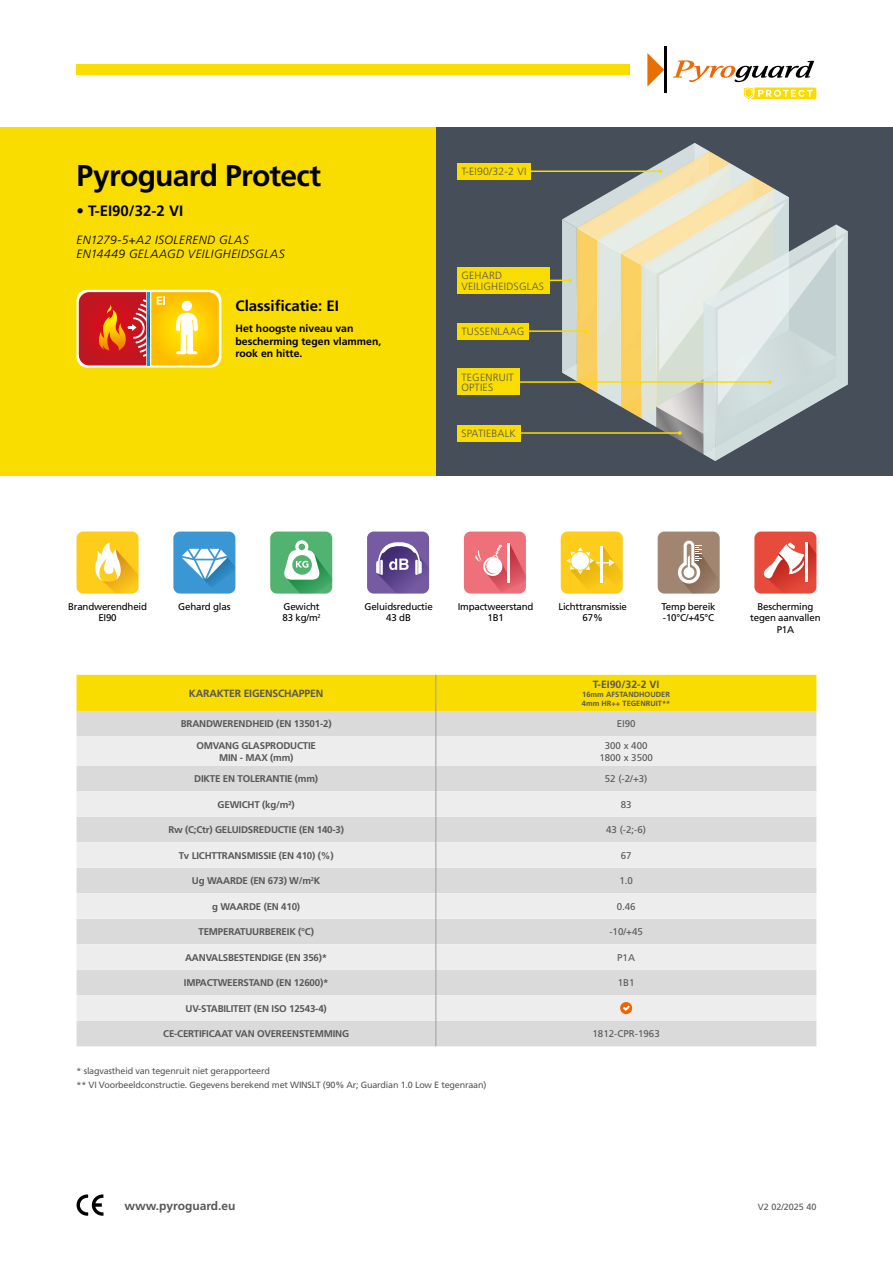
<style>
.page{position:relative;width:893px;height:1263px;background:#fff}
.page>*{position:absolute;margin:0;border:0;box-sizing:border-box;transform-origin:0 0}
.t1{font:700 30px "Frutiger LT Std";letter-spacing:-.025em;color:#000}
.t2{font:700 15px "Frutiger LT Std";color:#000}
.t3{font:italic 300 12px/14.4px "Frutiger LT Std";letter-spacing:.025em;color:#000}
.t4{font:700 12px "Frutiger LT Std";color:#575756}
.t5{font:300 10.5px/10.5px "Frutiger LT Std";letter-spacing:.02em;color:#575756}
.t6{font:700 10.5px/12.6px "Frutiger LT Std";color:#000}
.t7{font:700 10.5px "Frutiger LT Std";letter-spacing:-.02em;color:#575756}
.t8{font:700 9.75px/11.7px "Frutiger LT Std";letter-spacing:-.02em;color:#575756;text-align:center}
.t9{font:9.75px/11.7px "Frutiger LT Std";letter-spacing:-.02em;color:#000;text-align:center}
.t10{font:9.75px/11.7px "Frutiger LT Std";color:#575756;text-align:center}
.t11{font:9px/13.5px "Frutiger LT Std";letter-spacing:-.02em;color:#575756}
.t12{font:9px "Frutiger LT Std";color:#575756}
.t13{font:700 7.5px/9px "Frutiger LT Std";color:#575756}
</style>
<div class="page">
<div style="left:77px;top:64px;width:553px;height:10px;background:#f9dc00"></div>
<div style="left:436px;top:128px;width:457px;height:348px;background:#464e59"></div>
<svg style="left:647px;top:53px;width:17px;height:34px"></svg>
<hr style="left:664px;top:46px;width:2px;height:47px;background:#000">
<svg style="left:673px;top:60px;width:141px;height:22px"></svg>
<svg style="left:744px;top:88px;width:72px;height:11px"></svg>
<div style="left:77px;top:1021px;width:739px;height:25px;background:#dadada"></div>
<svg style="left:77px;top:736px;width:739px;height:285px;background:#e4e4e4"></svg>
<svg style="left:77px;top:675px;width:739px;height:61px;background:#ecdb59"></svg>
<hr style="left:435px;top:736px;width:1px;height:30px;background:#9d9d9c">
<svg style="left:435px;top:766px;width:1px;height:280px"></svg>
<hr style="left:435px;top:675px;width:1px;height:36px;background:#9d9d9c">
<div style="left:620px;top:1002px;width:12px;height:12px;background:#ec6608;border-radius:50%"></div>
<svg style="left:623px;top:1005px;width:7px;height:6px"></svg>
<div style="left:0;top:128px;width:436px;height:348px;background:#f9dc00"></div>
<div style="left:270px;top:531px;width:62px;height:63px;background:#51b36f;border-radius:7px"></div>
<svg style="left:283px;top:540px;width:49px;height:54px"></svg>
<div style="left:367px;top:531px;width:62px;height:63px;background:#765ba3;border-radius:7px"></div>
<svg style="left:376px;top:542px;width:53px;height:51px"></svg>
<div style="left:77px;top:531px;width:62px;height:63px;background:#fecc1b;border-radius:7px"></div>
<svg style="left:95px;top:542px;width:44px;height:52px"></svg>
<div style="left:464px;top:531px;width:62px;height:63px;background:#ee717a;border-radius:7px"></div>
<svg style="left:475px;top:543px;width:51px;height:51px"></svg>
<div style="left:561px;top:531px;width:62px;height:63px;background:#fecc1b;border-radius:7px"></div>
<svg style="left:567px;top:546px;width:56px;height:47px"></svg>
<div style="left:173px;top:531px;width:62px;height:63px;background:#3a97d3;border-radius:7px"></div>
<svg style="left:182px;top:549px;width:53px;height:44px"></svg>
<hr style="left:478px;top:171px;width:182px;height:1px;background:#f9dc00">
<div style="left:457px;top:163px;width:74px;height:16px;background:#f9dc00"></div>
<svg style="left:77px;top:290px;width:144px;height:77px"></svg>
<svg style="left:79px;top:292px;width:140px;height:73px;background:#df822e"></svg>
<hr style="left:499px;top:381px;width:271px;height:2px;background:#f9dc00">
<div style="left:457px;top:368px;width:62px;height:27px;background:#f9dc00"></div>
<hr style="left:499px;top:432px;width:181px;height:2px;background:#f9dc00">
<div style="left:457px;top:425px;width:63px;height:16px;background:#f9dc00"></div>
<hr style="left:477px;top:330px;width:110px;height:2px;background:#f9dc00">
<div style="left:457px;top:323px;width:72px;height:16px;background:#f9dc00"></div>
<div style="left:658px;top:531px;width:62px;height:62px;background:#a28571;border-radius:7px"></div>
<svg style="left:678px;top:541px;width:42px;height:52px"></svg>
<div style="left:754px;top:531px;width:62px;height:63px;background:#e64b3c;border-radius:7px"></div>
<svg style="left:760px;top:542px;width:56px;height:52px"></svg>
<hr style="left:478px;top:280px;width:92px;height:1px;background:#f9dc00">
<svg style="left:562px;top:143px;width:286px;height:318px"></svg>
<div style="left:457px;top:267px;width:92px;height:27px;background:#f9dc00"></div>
<svg style="left:77px;top:1194px;width:26px;height:22px"></svg>
<h1 class="t1" style="left:77px;top:158px;width:246px">Pyroguard Protect</h1>
<h2 class="t2" style="left:77px;top:202px;width:108px">• T-EI90/32-2 VI</h2>
<p class="t3" style="left:77px;top:232px;width:210px">EN1279-5+A2 ISOLEREND GLAS<br>EN14449 GELAAGD VEILIGHEIDSGLAS</p>
<h2 class="t2" style="left:236px;top:297px;width:105px">Classificatie: EI</h2>
<p class="t6" style="left:236px;top:322px;width:147px">Het hoogste niveau van bescherming tegen vlammen, rook en hitte.</p>
<p class="t5" style="left:461px;top:166px;width:66px">T-EI90/32-2 VI</p>
<p class="t5" style="left:461px;top:270px;width:84px">GEHARD<br>VEILIGHEIDSGLAS</p>
<p class="t5" style="left:461px;top:326px;width:65px">TUSSENLAAG</p>
<p class="t5" style="left:461px;top:372px;width:54px">TEGENRUIT<br>OPTIES</p>
<p class="t5" style="left:461px;top:428px;width:56px">SPATIEBALK</p>
<p class="t9" style="left:68px;top:600px;width:81px">Brandwerendheid<br>EI90</p>
<p class="t9" style="left:178px;top:600px;width:54px">Gehard glas</p>
<p class="t9" style="left:283px;top:600px;width:40px;text-align:left">Gewicht<br>83 kg/m<sup>2</sup></p>
<p class="t9" style="left:558px;top:600px;width:70px">Lichttransmissie<br>67%</p>
<p class="t9" style="left:364px;top:600px;width:70px">Geluidsreductie<br>43 dB</p>
<p class="t9" style="left:458px;top:600px;width:77px">Impactweerstand<br>1B1</p>
<p class="t9" style="left:661px;top:600px;width:56px;text-align:left">Temp bereik -10°C/+45°C</p>
<p class="t9" style="left:750px;top:600px;width:72px">Bescherming tegen aanvallen<br>P1A</p>
<p class="t7" style="left:189px;top:687px;width:136px">KARAKTER EIGENSCHAPPEN</p>
<p class="t7" style="left:593px;top:678px;width:68px">T-EI90/32-2 VI</p>
<p class="t13" style="left:582px;top:690px;width:90px">16mm AFSTANDHOUDER<br>4mm HR++ TEGENRUIT**</p>
<p class="t8" style="left:181px;top:718px;width:152px">BRANDWERENDHEID (EN 13501-2)</p>
<p class="t10" style="left:617px;top:718px;width:20px">EI90</p>
<p class="t8" style="left:196px;top:740px;width:121px">OMVANG GLASPRODUCTIE<br>MIN - MAX (mm)</p>
<p class="t10" style="left:599px;top:740px;width:55px">300 x 400<br>1800 x 3500</p>
<p class="t8" style="left:194px;top:773px;width:125px">DIKTE EN TOLERANTIE (mm)</p>
<p class="t10" style="left:605px;top:773px;width:44px">52 (-2/+3)</p>
<p class="t8" style="left:218px;top:798px;width:79px">GEWICHT (kg/m²)</p>
<p class="t10" style="left:621px;top:798px;width:12px">83</p>
<p class="t8" style="left:168px;top:824px;width:177px">Rw (C;Ctr) GELUIDSREDUCTIE (EN 140-3)</p>
<p class="t10" style="left:606px;top:824px;width:42px">43 (-2;-6)</p>
<p class="t8" style="left:179px;top:849px;width:156px">Tv LICHTTRANSMISSIE (EN 410) (%)</p>
<p class="t10" style="left:621px;top:849px;width:12px">67</p>
<p class="t8" style="left:192px;top:875px;width:130px">Ug WAARDE (EN 673) W/m<sup>2</sup>K</p>
<p class="t10" style="left:619px;top:875px;width:15px">1.0</p>
<p class="t8" style="left:212px;top:900px;width:90px">g WAARDE (EN 410)</p>
<p class="t10" style="left:617px;top:900px;width:20px">0.46</p>
<p class="t8" style="left:198px;top:926px;width:117px">TEMPERATUURBEREIK (°C)</p>
<p class="t10" style="left:609px;top:926px;width:35px">-10/+45</p>
<p class="t8" style="left:185px;top:951px;width:144px">AANVALSBESTENDIGE (EN 356)*</p>
<p class="t10" style="left:617px;top:951px;width:19px">P1A</p>
<p class="t8" style="left:184px;top:977px;width:146px">IMPACTWEERSTAND (EN 12600)*</p>
<p class="t10" style="left:618px;top:977px;width:18px">1B1</p>
<p class="t8" style="left:186px;top:1002px;width:143px">UV-STABILITEIT (EN ISO 12543-4)</p>
<p class="t8" style="left:163px;top:1028px;width:187px">CE-CERTIFICAAT VAN OVEREENSTEMMING</p>
<p class="t10" style="left:593px;top:1028px;width:69px">1812-CPR-1963</p>
<p class="t11" style="left:77px;top:1064px;width:411px">* slagvastheid van tegenruit niet gerapporteerd<br>** VI Voorbeeldconstructie. Gegevens berekend met WINSLT (90% Ar; Guardian 1.0 Low E tegenraan)</p>
<p class="t4" style="left:125px;top:1198px;width:112px">www.pyroguard.eu</p>
<p class="t12" style="left:758px;top:1201px;width:60px">V2 02/2025 40</p>
</div>
